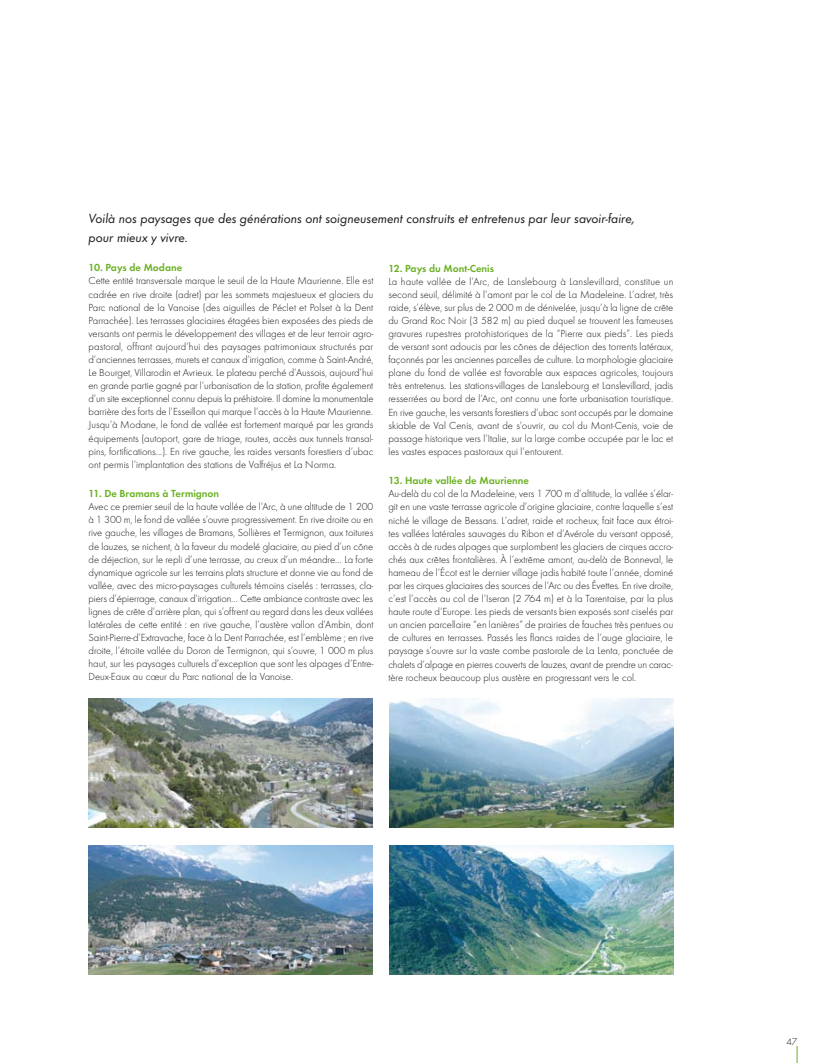
<style>
.page{position:relative;width:815px;height:1063px;background:#fff}
.page>*{position:absolute;margin:0;border:0;box-sizing:border-box;transform-origin:0 0}
.t1{font:italic 13.75px/18.8px "Futura T";color:#1a171b}
.t2{font:300 10.62px/13.1px "Futura T";color:#1a171b;text-align:justify}
.t3{font:600 10.62px "Futura T";color:#6ab023}
.t4{font:300 10px "Futura T";color:#1a171b}
</style>
<div class="page">
<svg style="left:797px;top:1046px;width:1px;height:17px"></svg>
<img style="left:390px;top:698px;width:283px;height:129px">
<img style="left:89px;top:698px;width:283px;height:129px">
<img style="left:89px;top:845px;width:283px;height:129px">
<img style="left:390px;top:845px;width:283px;height:129px">
<p class="t1" style="left:89px;top:209px;width:548px">Voilà nos paysages que des générations ont soigneusement construits et entretenus par leur savoir-faire, pour mieux y vivre.</p>
<p class="t3" style="left:89px;top:262px;width:95px">10. Pays de Modane</p>
<p class="t2" style="left:89px;top:274px;width:286px">Cette entité transversale marque le seuil de la Haute Maurienne. Elle est cadrée en rive droite (adret) par les sommets majestueux et glaciers du Parc national de la Vanoise (des aiguilles de Péclet et Polset à la Dent Parrachée). Les terrasses glaciaires étagées bien exposées des pieds de versants ont permis le développement des villages et de leur terroir agro&shy;pastoral, offrant aujourd’hui des paysages patrimoniaux structurés par d’anciennes terrasses, murets et canaux d’irrigation, comme à Saint-André, Le Bourget, Villarodin et Avrieux. Le plateau perché d’Aussois, aujourd’hui en grande partie gagné par l’urbanisation de la station, profite également d’un site exceptionnel connu depuis la préhistoire. Il domine la monumentale barrière des forts de l’Esseillon qui marque l’accès à la Haute Maurienne.<br>Jusqu’à Modane, le fond de vallée est fortement marqué par les grands équipements (autoport, gare de triage, routes, accès aux tunnels transal&shy;pins, fortifications...). En rive gauche, les raides versants forestiers d’ubac ont permis l’implantation des stations de Valfréjus et La Norma.</p>
<p class="t3" style="left:89px;top:487px;width:132px">11. De Bramans à Termignon</p>
<p class="t2" style="left:89px;top:500px;width:286px">Avec ce premier seuil de la haute vallée de l’Arc, à une altitude de 1 200 à 1 300 m, le fond de vallée s’ouvre progressivement. En rive droite ou en rive gauche, les villages de Bramans, Sollières et Termignon, aux toitures de lauzes, se nichent, à la faveur du modelé glaciaire, au pied d’un cône de déjection, sur le repli d’une terrasse, au creux d’un méandre… La forte dynamique agricole sur les terrains plats structure et donne vie au fond de vallée, avec des micro-paysages culturels témoins ciselés : terrasses, cla&shy;piers d’épierrage, canaux d’irrigation… Cette ambiance contraste avec les lignes de crête d’arrière plan, qui s’offrent au regard dans les deux vallées latérales de cette entité : en rive gauche, l’austère vallon d’Ambin, dont Saint-Pierre-d’Extravache, face à la Dent Parrachée, est l’emblème ; en rive droite, l’étroite vallée du Doron de Termignon, qui s’ouvre, 1 000 m plus haut, sur les paysages culturels d’exception que sont les alpages d’Entre-Deux-Eaux au cœur du Parc national de la Vanoise.</p>
<p class="t3" style="left:388px;top:262px;width:107px">12. Pays du Mont-Cenis</p>
<p class="t2" style="left:388px;top:274px;width:286px">La haute vallée de l’Arc, de Lanslebourg à Lanslevillard, constitue un second seuil, délimité à l’amont par le col de La Madeleine. L’adret, très raide, s’élève, sur plus de 2 000 m de dénivelée, jusqu’à la ligne de crête du Grand Roc Noir (3 582 m) au pied duquel se trouvent les fameuses gravures rupestres protohistoriques de la “Pierre aux pieds”. Les pieds de versant sont adoucis par les cônes de déjection des torrents latéraux, façonnés par les anciennes parcelles de culture. La morphologie glaciaire plane du fond de vallée est favorable aux espaces agricoles, toujours très entretenus. Les stations-villages de Lanslebourg et Lanslevillard, jadis resserrées au bord de l’Arc, ont connu une forte urbanisation touristique.<br>En rive gauche, les versants forestiers d’ubac sont occupés par le domaine skiable de Val Cenis, avant de s’ouvrir, au col du Mont-Cenis, voie de passage historique vers l’Italie, sur la large combe occupée par le lac et les vastes espaces pastoraux qui l’entourent.</p>
<p class="t3" style="left:388px;top:474px;width:142px">13. Haute vallée de Maurienne</p>
<p class="t2" style="left:388px;top:487px;width:287px">Au-delà du col de la Madeleine, vers 1 700 m d’altitude, la vallée s’élar&shy;git en une vaste terrasse agricole d’origine glaciaire, contre laquelle s’est niché le village de Bessans. L’adret, raide et rocheux, fait face aux étroi&shy;tes vallées latérales sauvages du Ribon et d’Avérole du versant opposé, accès à de rudes alpages que surplombent les glaciers de cirques accro&shy;chés aux crêtes frontalières. À l’extrême amont, au-delà de Bonneval, le hameau de l’Écot est le dernier village jadis habité toute l’année, dominé par les cirques glaciaires des sources de l’Arc ou des Évettes. En rive droite, c’est l’accès au col de l’Iseran (2 764 m) et à la Tarentaise, par la plus haute route d’Europe. Les pieds de versants bien exposés sont ciselés par un ancien parcellaire “en lanières” de prairies de fauches très pentues ou de cultures en terrasses. Passés les flancs raides de l’auge glaciaire, le paysage s’ouvre sur la vaste combe pastorale de La Lenta, ponctuée de chalets d’alpage en pierres couverts de lauzes, avant de prendre un carac&shy;tère rocheux beaucoup plus austère en progressant vers le col.</p>
<p class="t4" style="left:786px;top:1036px;width:12px">47</p>
</div>
